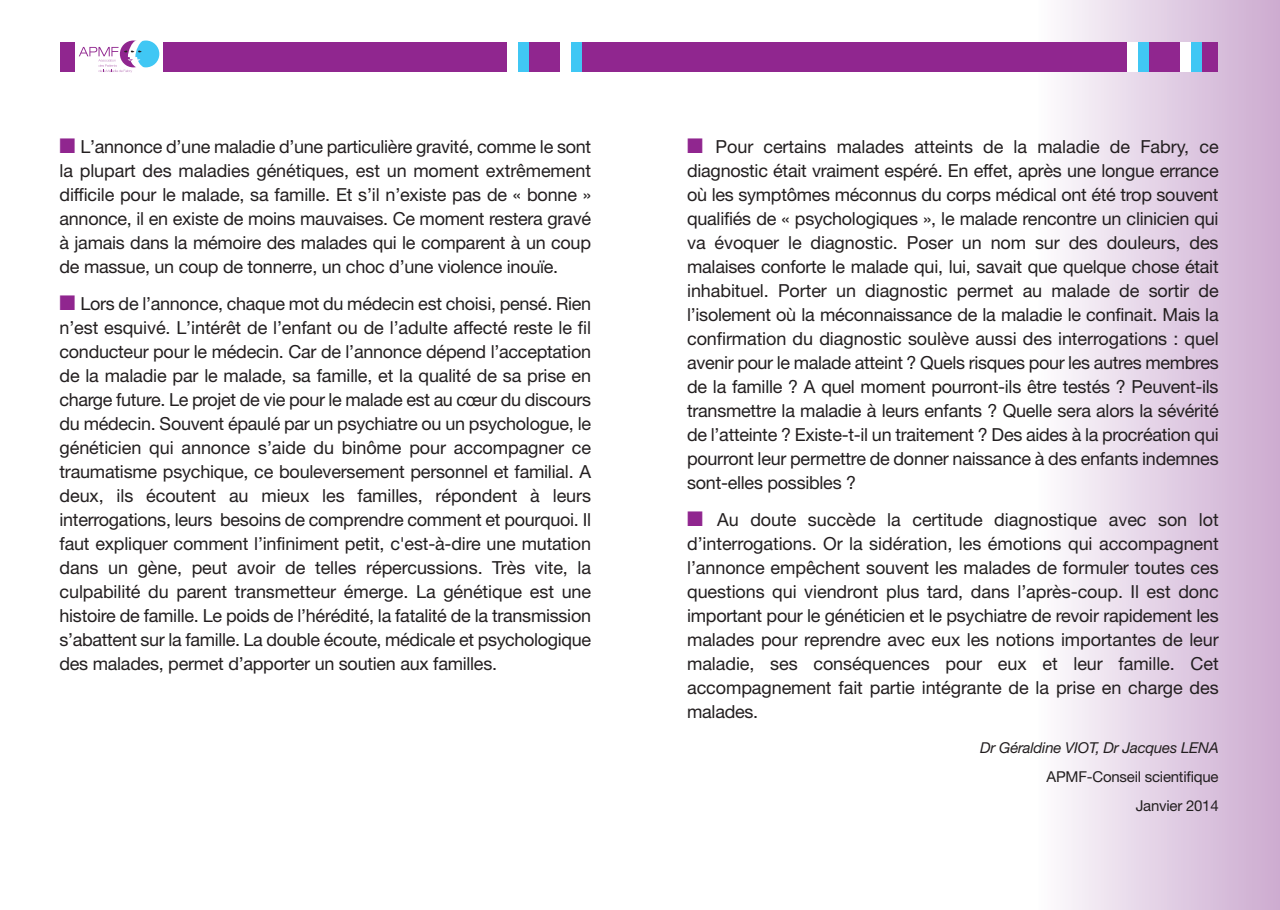
<style>
.page{position:relative;width:1280px;height:910px;background:#fff}
.page>*{position:absolute;margin:0;border:0;box-sizing:border-box;transform-origin:0 0}
.t1{font:18px/24px "Helvetica Neue";letter-spacing:-.015em;color:#231f20;text-align:justify}
.t2{font:15px/29px "Helvetica Neue";letter-spacing:-.015em;color:#231f20;text-align:right}
.t3{font:italic 15px "Helvetica Neue";letter-spacing:-.015em;color:#231f20}
.s1{color:#90268f}
</style>
<div class="page">
<div style="left:61px;top:42px;width:1157px;height:30px;background:#90268f"></div>
<div style="left:571px;top:42px;width:10px;height:30px;background:#40c7f4"></div>
<div style="left:560px;top:42px;width:11px;height:30px;background:#fff"></div>
<div style="left:518px;top:42px;width:11px;height:30px;background:#40c7f4"></div>
<div style="left:507px;top:42px;width:11px;height:30px;background:#fff"></div>
<div style="left:1191px;top:42px;width:11px;height:30px;background:#40c7f4"></div>
<div style="left:1180px;top:42px;width:11px;height:30px;background:#fff"></div>
<div style="left:1138px;top:42px;width:11px;height:30px;background:#40c7f4"></div>
<div style="left:1127px;top:42px;width:11px;height:30px;background:#fff"></div>
<div style="left:75px;top:39px;width:88px;height:36px;background:#fff"></div>
<svg style="left:79px;top:41px;width:80px;height:32px"></svg>
<p class="t1" style="left:60px;top:137px;width:533px"><span class="s1">■</span> L’annonce d’une maladie d’une particulière gravité, comme le sont la plupart des maladies génétiques, est un moment extrêmement difficile pour le malade, sa famille. Et s’il n’existe pas de « bonne » annonce, il en existe de moins mauvaises. Ce moment restera gravé à jamais dans la mémoire des malades qui le comparent à un coup de massue, un coup de tonnerre, un choc d’une violence inouïe.</p>
<p class="t1" style="left:60px;top:293px;width:533px"><span class="s1">■</span> Lors de l’annonce, chaque mot du médecin est choisi, pensé. Rien n’est esquivé. L’intérêt de l’enfant ou de l’adulte affecté reste le fil conducteur pour le médecin. Car de l’annonce dépend l’acceptation de la maladie par le malade, sa famille, et la qualité de sa prise en charge future. Le projet de vie pour le malade est au cœur du discours du médecin. Souvent épaulé par un psychiatre ou un psychologue, le généticien qui annonce s’aide du binôme pour accompagner ce traumatisme psychique, ce bouleversement personnel et familial. A deux, ils écoutent au mieux les familles, répondent à leurs interrogations, leurs besoins de comprendre comment et pourquoi. Il faut expliquer comment l’infiniment petit, c'est-à-dire une mutation dans un gène, peut avoir de telles répercussions. Très vite, la culpabilité du parent transmetteur émerge. La génétique est une histoire de famille. Le poids de l’hérédité, la fatalité de la transmission s’abattent sur la famille. La double écoute, médicale et psychologique des malades, permet d’apporter un soutien aux familles.</p>
<p class="t1" style="left:687px;top:137px;width:533px"><span class="s1">■</span> Pour certains malades atteints de la maladie de Fabry, ce diagnostic était vraiment espéré. En effet, après une longue errance où les symptômes méconnus du corps médical ont été trop souvent qualifiés de « psychologiques », le malade rencontre un clinicien qui va évoquer le diagnostic. Poser un nom sur des douleurs, des malaises conforte le malade qui, lui, savait que quelque chose était inhabituel. Porter un diagnostic permet au malade de sortir de l’isolement où la méconnaissance de la maladie le confinait. Mais la confirmation du diagnostic soulève aussi des interrogations : quel avenir pour le malade atteint ? Quels risques pour les autres membres de la famille ? A quel moment pourront-ils être testés ? Peuvent-ils transmettre la maladie à leurs enfants ? Quelle sera alors la sévérité de l’atteinte ? Existe-t-il un traitement ? Des aides à la procréation qui pourront leur permettre de donner naissance à des enfants indemnes sont-elles possibles ?</p>
<p class="t1" style="left:687px;top:509px;width:533px"><span class="s1">■</span> Au doute succède la certitude diagnostique avec son lot d’interrogations. Or la sidération, les émotions qui accompagnent l’annonce empêchent souvent les malades de formuler toutes ces questions qui viendront plus tard, dans l’après-coup. Il est donc important pour le généticien et le psychiatre de revoir rapidement les malades pour reprendre avec eux les notions importantes de leur maladie, ses conséquences pour eux et leur famille. Cet accompagnement fait partie intégrante de la prise en charge des malades.</p>
<p class="t3" style="left:980px;top:743px;width:240px">Dr Géraldine VIOT, Dr Jacques LENA</p>
<p class="t2" style="left:1047px;top:764px;width:174px">APMF-Conseil scientifique<br>Janvier 2014</p>
</div>
